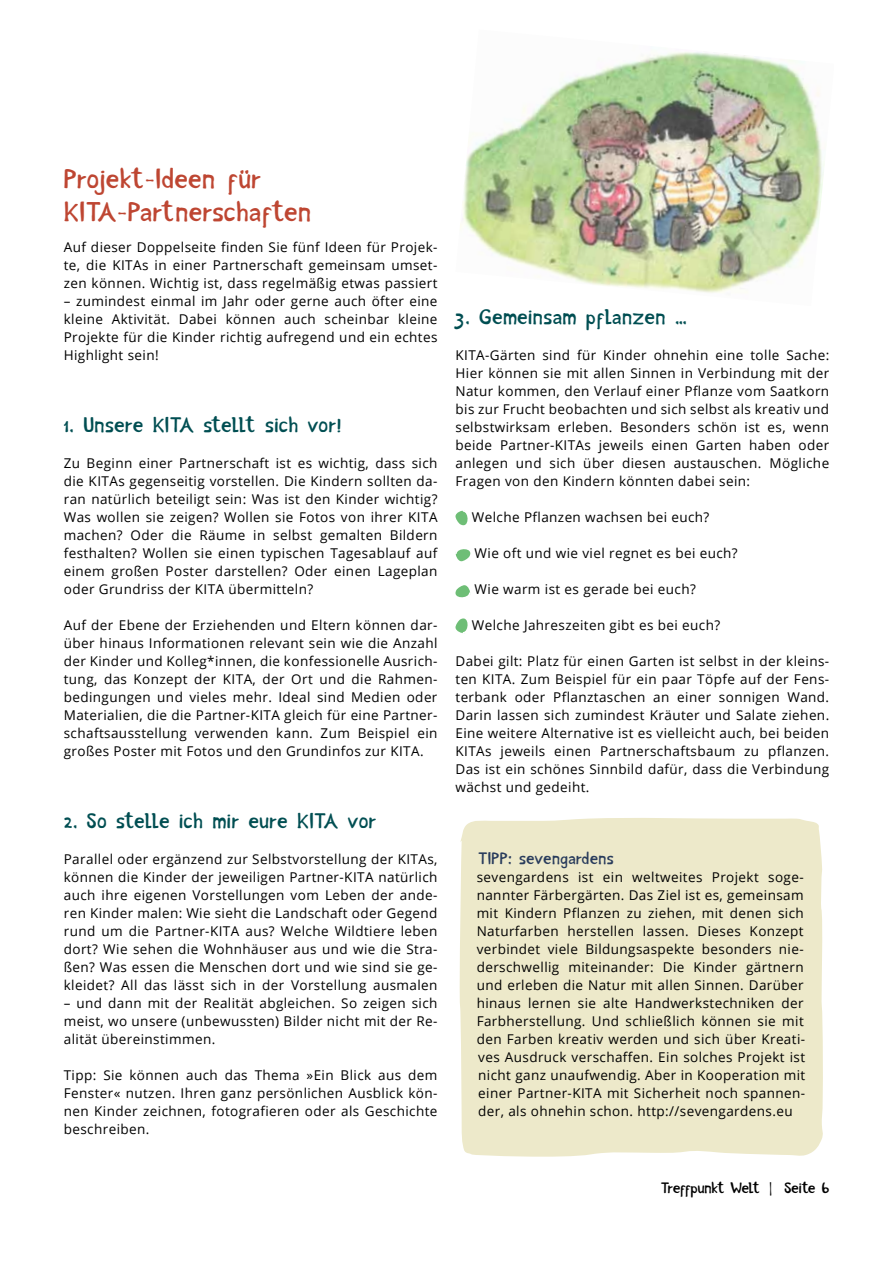
<style>
.page{position:relative;width:893px;height:1263px;background:#fff}
.page>*{position:absolute;margin:0;border:0;box-sizing:border-box;transform-origin:0 0}
.t1{font:27px/32.4px "Intuitive";letter-spacing:.03em;color:#be4632}
.t2{font:21px "Intuitive";letter-spacing:.03em;color:#004e52}
.t3{font:16.5px "Intuitive";letter-spacing:.03em;color:#293c5c}
.t4{font:15px "Intuitive";letter-spacing:-.02em;color:#000}
.t5{font:13.5px/18px "Open Sans";letter-spacing:.03em;color:#000;text-align:justify}
</style>
<div class="page">
<svg style="left:455px;top:510px;width:13px;height:16px"></svg>
<svg style="left:455px;top:549px;width:16px;height:12px"></svg>
<svg style="left:455px;top:585px;width:15px;height:13px"></svg>
<svg style="left:455px;top:618px;width:13px;height:15px"></svg>
<div style="left:459px;top:818px;width:364px;height:339px;background:#ede9ca"></div>
<img style="left:460px;top:52px;width:364px;height:241px">
<h1 class="t1" style="left:64px;top:164px;width:249px">Projekt-Ideen für<br>KITA-Partnerschaften</h1>
<p class="t5" style="left:64px;top:238px;width:375px">Auf dieser Doppelseite finden Sie fünf Ideen für Projek&shy;te, die KITAs in einer Partnerschaft gemeinsam umset&shy;zen können. Wichtig ist, dass regelmäßig etwas passiert</p>
<p class="t5" style="left:64px;top:292px;width:375px">– zumindest einmal im Jahr oder gerne auch öfter eine kleine Aktivität. Dabei können auch scheinbar kleine Projekte für die Kinder richtig aufregend und ein echtes Highlight sein!</p>
<h2 class="t2" style="left:64px;top:413px;width:279px">1. Unsere KITA stellt sich vor!</h2>
<p class="t5" style="left:64px;top:454px;width:375px">Zu Beginn einer Partnerschaft ist es wichtig, dass sich die KITAs gegenseitig vorstellen. Die Kindern sollten da&shy;ran natürlich beteiligt sein: Was ist den Kinder wichtig?<br>Was wollen sie zeigen? Wollen sie Fotos von ihrer KITA machen? Oder die Räume in selbst gemalten Bildern festhalten? Wollen sie einen typischen Tagesablauf auf einem großen Poster darstellen? Oder einen Lageplan oder Grundriss der KITA übermitteln?</p>
<p class="t5" style="left:64px;top:616px;width:375px">Auf der Ebene der Erziehenden und Eltern können dar&shy;über hinaus Informationen relevant sein wie die Anzahl der Kinder und Kolleg*innen, die konfessionelle Ausrich&shy;tung, das Konzept der KITA, der Ort und die Rahmen&shy;bedingungen und vieles mehr. Ideal sind Medien oder Materialien, die die Partner-KITA gleich für eine Partner&shy;schaftsausstellung verwenden kann. Zum Beispiel ein großes Poster mit Fotos und den Grundinfos zur KITA.</p>
<h2 class="t2" style="left:64px;top:809px;width:314px">2. So stelle ich mir eure KITA vor</h2>
<p class="t5" style="left:64px;top:850px;width:375px">Parallel oder ergänzend zur Selbstvorstellung der KITAs, können die Kinder der jeweiligen Partner-KITA natürlich auch ihre eigenen Vorstellungen vom Leben der ande&shy;ren Kinder malen: Wie sieht die Landschaft oder Gegend rund um die Partner-KITA aus? Welche Wildtiere leben dort? Wie sehen die Wohnhäuser aus und wie die Stra&shy;ßen? Was essen die Menschen dort und wie sind sie ge&shy;kleidet? All das lässt sich in der Vorstellung ausmalen</p>
<p class="t5" style="left:64px;top:994px;width:375px">– und dann mit der Realität abgleichen. So zeigen sich meist, wo unsere (unbewussten) Bilder nicht mit der Re&shy;alität übereinstimmen.</p>
<p class="t5" style="left:64px;top:1066px;width:375px">Tipp: Sie können auch das Thema »Ein Blick aus dem Fenster« nutzen. Ihren ganz persönlichen Ausblick kön&shy;nen Kinder zeichnen, fotografieren oder als Geschichte beschreiben.</p>
<h2 class="t2" style="left:455px;top:305px;width:233px">3. Gemeinsam pflanzen …</h2>
<p class="t5" style="left:455px;top:346px;width:375px">KITA-Gärten sind für Kinder ohnehin eine tolle Sache:<br>Hier können sie mit allen Sinnen in Verbindung mit der Natur kommen, den Verlauf einer Pflanze vom Saatkorn bis zur Frucht beobachten und sich selbst als kreativ und selbstwirksam erleben. Besonders schön ist es, wenn beide Partner-KITAs jeweils einen Garten haben oder anlegen und sich über diesen austauschen. Mögliche Fragen von den Kindern könnten dabei sein:</p>
<p class="t5" style="left:472px;top:508px;width:239px">Welche Pflanzen wachsen bei euch?</p>
<p class="t5" style="left:475px;top:544px;width:265px">Wie oft und wie viel regnet es bei euch?</p>
<p class="t5" style="left:475px;top:580px;width:223px">Wie warm ist es gerade bei euch?</p>
<p class="t5" style="left:472px;top:616px;width:250px">Welche Jahreszeiten gibt es bei euch?</p>
<p class="t5" style="left:455px;top:652px;width:375px">Dabei gilt: Platz für einen Garten ist selbst in der kleins&shy;ten KITA. Zum Beispiel für ein paar Töpfe auf der Fens&shy;terbank oder Pflanztaschen an einer sonnigen Wand.<br>Darin lassen sich zumindest Kräuter und Salate ziehen.<br>Eine weitere Alternative ist es vielleicht auch, bei beiden KITAs jeweils einen Partnerschaftsbaum zu pflanzen.<br>Das ist ein schönes Sinnbild dafür, dass die Verbindung wächst und gedeiht.</p>
<p class="t3" style="left:478px;top:849px;width:137px">TIPP: sevengardens</p>
<p class="t5" style="left:477px;top:868px;width:330px">sevengardens ist ein weltweites Projekt soge&shy;nannter Färbergärten. Das Ziel ist es, gemeinsam mit Kindern Pflanzen zu ziehen, mit denen sich Naturfarben herstellen lassen. Dieses Konzept verbindet viele Bildungsaspekte besonders nie&shy;derschwellig miteinander: Die Kinder gärtnern und erleben die Natur mit allen Sinnen. Darüber hinaus lernen sie alte Handwerkstechniken der Farbherstellung. Und schließlich können sie mit den Farben kreativ werden und sich über Kreati&shy;ves Ausdruck verschaffen. Ein solches Projekt ist nicht ganz unaufwendig. Aber in Kooperation mit einer Partner-KITA mit Sicherheit noch spannen&shy;der, als ohnehin schon. http://sevengardens.eu</p>
<p class="t4" style="left:661px;top:1179px;width:170px">Treffpunkt Welt | Seite 6</p>
</div>
